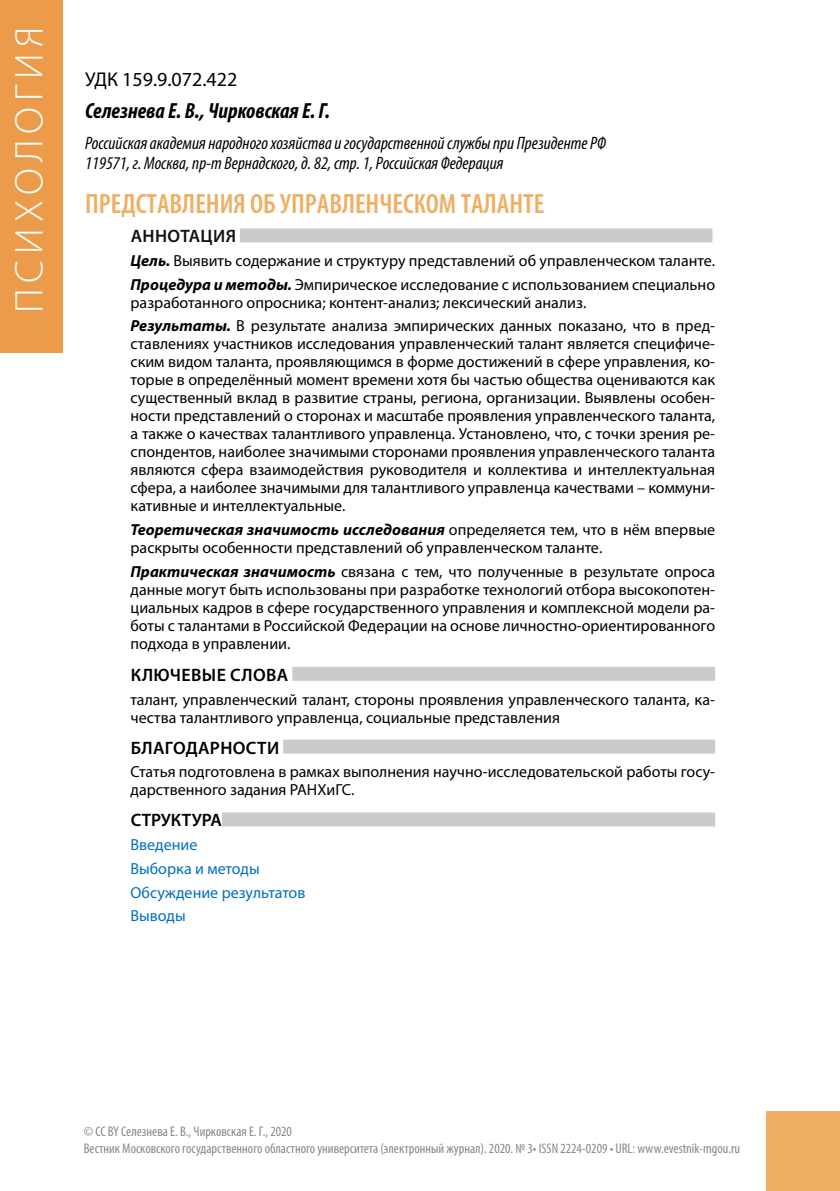
<style>
.page{position:relative;width:840px;height:1191px;background:#fff}
.page>*{position:absolute;margin:0;border:0;box-sizing:border-box;transform-origin:0 0}
.t1{font:300 40px "Myriad Pro";letter-spacing:.15em;color:#fff}
.t2{font:600 condensed 28px "Myriad Pro";color:#efaf63}
.t3{font:italic 700 condensed 22px "Myriad Pro";color:#000}
.t4{font:20px "Myriad Pro";color:#000}
.t5{font:italic condensed 18px/20px "Myriad Pro";color:#000}
.t6{font:600 18px "Myriad Pro";letter-spacing:.02em;color:#000}
.t7{font:600 18px "Myriad Pro";letter-spacing:.02em;color:#111211}
.t8{font:16px/18px "Myriad Pro";color:#000}
.t9{font:16px/23.6px "Myriad Pro";color:#0070c0}
.t10{font:condensed 14px/16.8px "Myriad Pro";color:#87888a}
.s1{font-weight:700;font-style:italic}
</style>
<div class="page">
<div style="left:765px;top:1111px;width:74px;height:80px;background:#efaf63"></div>
<div style="left:0;top:0;width:62px;height:353px;background:#eb9b49"></div>
<div style="left:240px;top:228px;width:472px;height:14px;background:#c9cbcc"></div>
<div style="left:292px;top:667px;width:422px;height:14px;background:#c9cbcc"></div>
<div style="left:283px;top:739px;width:431px;height:14px;background:#c9cbcc"></div>
<div style="left:222px;top:812px;width:492px;height:14px;background:#c9cbcc"></div>
<h1 class="t1" style="left:5px;top:313px;width:288px;rotate:-90deg">психология</h1>
<p class="t4" style="left:85px;top:67px;width:154px">УДК 159.9.072.422</p>
<h3 class="t3" style="left:85px;top:97px;width:246px">Селезнева Е. В., Чирковская Е. Г.</h3>
<p class="t5" style="left:85px;top:133px;width:522px">Российская академия народного хозяйства и государственной службы при Президенте РФ<br>119571, г. Москва, пр-т Вернадского, д. 82, стр. 1, Российская Федерация</p>
<h2 class="t2" style="left:85px;top:186px;width:460px">ПРЕДСТАВЛЕНИЯ ОБ УПРАВЛЕНЧЕСКОМ ТАЛАНТЕ</h2>
<p class="t7" style="left:131px;top:225px;width:107px">Аннотация</p>
<p class="t8" style="left:130px;top:249px;width:585px;line-height:23.6px"><span class="s1">Цель.</span> Выявить содержание и структуру представлений об управленческом таланте.<br><span class="s1">Процедура и методы.</span> Эмпирическое исследование с использованием специально</p>
<p class="t8" style="left:130px;top:290px;width:585px;line-height:23.6px">разработанного опросника; контент-анализ; лексический анализ.<br><span class="s1">Результаты.</span> В результате анализа эмпирических данных показано, что в пред-</p>
<p class="t8" style="left:130px;top:335px;width:585px;text-align:justify">ставлениях участников исследования управленческий талант является специфиче&shy;ским видом таланта, проявляющимся в форме достижений в сфере управления, ко&shy;торые в определённый момент времени хотя бы частью общества оцениваются как существенный вклад в развитие страны, региона, организации. Выявлены особен&shy;ности представлений о сторонах и масштабе проявления управленческого таланта, а также о качествах талантливого управленца. Установлено, что, с точки зрения ре&shy;спондентов, наиболее значимыми сторонами проявления управленческого таланта являются сфера взаимодействия руководителя и коллектива и интеллектуальная сфера, а наиболее значимыми для талантливого управленца качествами – коммуни&shy;кативные и интеллектуальные.</p>
<p class="t8" style="left:130px;top:520px;width:585px"><span class="s1">Теоретическая значимость исследования</span> определяется тем, что в нём впервые раскрыты особенности представлений об управленческом таланте.</p>
<p class="t8" style="left:130px;top:562px;width:585px;text-align:justify"><span class="s1">Практическая значимость</span> связана с тем, что полученные в результате опроса данные могут быть использованы при разработке технологий отбора высокопотен&shy;циальных кадров в сфере государственного управления и комплексной модели ра&shy;боты с талантами в Российской Федерации на основе личностно-ориентированного подхода в управлении.</p>
<p class="t6" style="left:131px;top:663px;width:157px">Ключевые слова</p>
<p class="t8" style="left:130px;top:690px;width:585px">талант, управленческий талант, стороны проявления управленческого таланта, ка&shy;чества талантливого управленца, социальные представления</p>
<p class="t6" style="left:131px;top:736px;width:102px">БЛАГОДАРНОСТИ</p>
<p class="t8" style="left:130px;top:762px;width:585px">Статья подготовлена в рамках выполнения научно-исследовательской работы госу&shy;дарственного задания РАНХиГС.</p>
<p class="t6" style="left:131px;top:809px;width:82px">Структура</p>
<p class="t9" style="left:130px;top:832px;width:176px">Введение<br>Выборка и методы<br>Обсуждение результатов<br>Выводы</p>
<p class="t10" style="left:84px;top:1123px;width:657px">© CC BY Селезнева Е. В., Чирковская Е. Г., 2020<br>Вестник Московского государственного областного университета (электронный журнал). 2020. № 3• ISSN 2224-0209 • URL: www.evestnik-mgou.ru</p>
</div>
